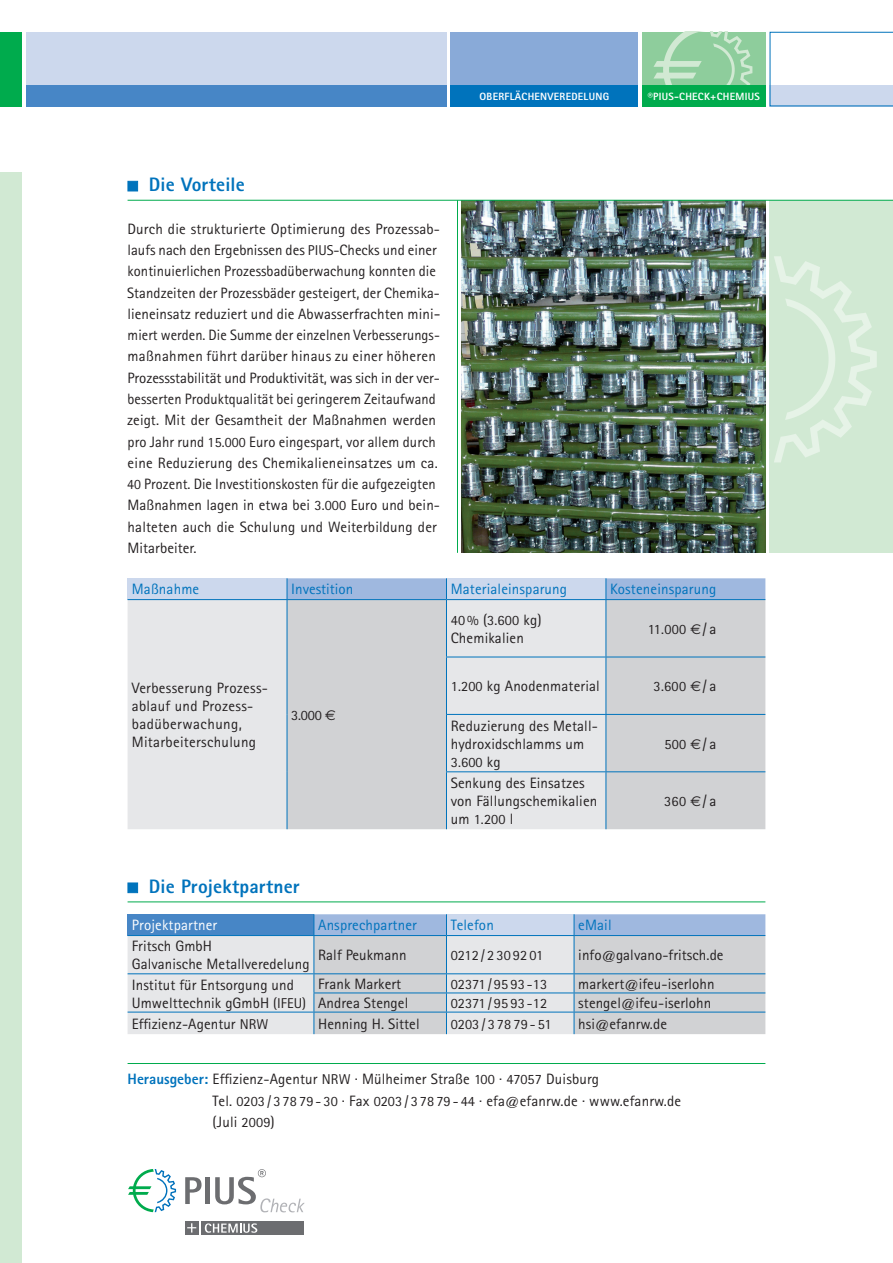
<style>
.page{position:relative;width:893px;height:1263px;background:#fff}
.page>*{position:absolute;margin:0;border:0;box-sizing:border-box;transform-origin:0 0}
.t1{font:800 19.5px "Rotis Sans Serif";letter-spacing:.01em;color:#0073bc}
.t2{font:15px/21.3px "Rotis Sans Serif";letter-spacing:.005em;color:#231f20}
.t3{font:15px "Rotis Sans Serif";letter-spacing:.01em;color:#0073bc}
.t4{font:15px "Rotis Sans Serif";letter-spacing:.01em;color:#fff}
.t5{font:14.25px "Rotis Sans Serif";letter-spacing:.01em;color:#231f20}
.t6{font:800 10.5px "Rotis Sans Serif";letter-spacing:.025em;color:#fff}
.s1{font-size:14.25px}
.s2{font-family:"Euro Sans"}
.s3{font-size:15px}
.s4{font-weight:800;color:#0073bc}
</style>
<div class="page">
<div style="left:642px;top:32px;width:123px;height:74px;background:#8ecd9c"></div>
<img style="left:653px;top:32px;width:99px;height:53px">
<div style="left:0;top:173px;width:21px;height:1090px;background:#d1e9d3"></div>
<div style="left:642px;top:85px;width:123px;height:21px;background:#00ab4d"></div>
<div style="left:26px;top:32px;width:420px;height:74px;background:#ccd8ed"></div>
<svg style="left:770px;top:32px;width:123px;height:74px"></svg>
<div style="left:0;top:32px;width:21px;height:74px;background:#00ab4d"></div>
<div style="left:26px;top:85px;width:420px;height:21px;background:#4786c6"></div>
<svg style="left:128px;top:1169px;width:48px;height:43px"></svg>
<svg style="left:185px;top:1177px;width:17px;height:27px"></svg>
<div style="left:205px;top:1177px;width:5px;height:27px;background:#6c6d70"></div>
<svg style="left:215px;top:1169px;width:90px;height:43px"></svg>
<div style="left:201px;top:1221px;width:103px;height:13px;background:#6c6d70"></div>
<div style="left:185px;top:1221px;width:13px;height:13px;background:#6c6d70"></div>
<svg style="left:205px;top:1223px;width:52px;height:10px"></svg>
<svg style="left:187px;top:1223px;width:9px;height:9px"></svg>
<div style="left:451px;top:32px;width:187px;height:74px;background:#89aad8"></div>
<div style="left:451px;top:85px;width:187px;height:21px;background:#0073bc"></div>
<div style="left:128px;top:181px;width:10px;height:10px;background:#0073bc;border:1px solid #0073bc"></div>
<svg style="left:128px;top:914px;width:637px;height:120px;background:#c6d0dc"></svg>
<div style="left:128px;top:578px;width:159px;height:22px;background:#ccd8ed"></div>
<div style="left:128px;top:600px;width:159px;height:229px;background:#e6e7e9"></div>
<svg style="left:288px;top:600px;width:477px;height:229px;background:#d7d8da"></svg>
<svg style="left:287px;top:578px;width:478px;height:21px;background:#aec3e3"></svg>
<hr style="left:128px;top:599px;width:159px;height:1px;background:#0073bc">
<hr style="left:287px;top:599px;width:159px;height:1px;background:#0073bc">
<hr style="left:287px;top:600px;width:1px;height:57px;background:#0073bc">
<hr style="left:446px;top:599px;width:160px;height:1px;background:#0073bc">
<hr style="left:446px;top:600px;width:1px;height:57px;background:#0073bc">
<hr style="left:606px;top:599px;width:159px;height:1px;background:#0073bc">
<hr style="left:606px;top:600px;width:1px;height:57px;background:#0073bc">
<hr style="left:287px;top:657px;width:1px;height:57px;background:#0073bc">
<hr style="left:446px;top:657px;width:160px;height:1px;background:#0073bc">
<hr style="left:446px;top:657px;width:1px;height:57px;background:#0073bc">
<hr style="left:606px;top:657px;width:159px;height:1px;background:#0073bc">
<hr style="left:606px;top:657px;width:1px;height:57px;background:#0073bc">
<hr style="left:287px;top:714px;width:1px;height:58px;background:#0073bc">
<hr style="left:446px;top:714px;width:160px;height:1px;background:#0073bc">
<hr style="left:446px;top:715px;width:1px;height:56px;background:#0073bc">
<hr style="left:606px;top:714px;width:159px;height:1px;background:#0073bc">
<hr style="left:606px;top:715px;width:1px;height:56px;background:#0073bc">
<hr style="left:287px;top:772px;width:1px;height:57px;background:#0073bc">
<hr style="left:446px;top:771px;width:160px;height:1px;background:#0073bc">
<hr style="left:446px;top:772px;width:1px;height:57px;background:#0073bc">
<hr style="left:606px;top:771px;width:159px;height:1px;background:#0073bc">
<hr style="left:606px;top:772px;width:1px;height:57px;background:#0073bc">
<div style="left:128px;top:882px;width:10px;height:11px;background:#0073bc;border:1px solid #0073bc"></div>
<hr style="left:128px;top:901px;width:637px;height:1px;background:#00ab4d">
<hr style="left:128px;top:1063px;width:637px;height:1px;background:#00ab4d">
<img style="left:461px;top:201px;width:304px;height:352px">
<div style="left:770px;top:200px;width:123px;height:353px;background:#d1e9d3"></div>
<img style="left:774px;top:256px;width:103px;height:206px">
<hr style="left:457px;top:200px;width:1px;height:353px;background:#00ab4d">
<hr style="left:128px;top:200px;width:765px;height:1px;background:#00ab4d">
<h1 class="t1" style="left:138px;top:172px;width:108px">Die Vorteile</h1>
<p class="t2" style="left:127px;top:218px;width:314px">Durch die strukturierte Optimierung des Prozessab&shy;laufs nach den Ergebnissen des <span class="s1">PIUS</span>-Checks und einer kontinuierlichen Prozessbadüberwachung konnten die Standzeiten der Prozessbäder gesteigert, der Chemika&shy;lieneinsatz reduziert und die Abwasserfrachten mini&shy;miert werden. Die Summe der einzelnen Verbesserungs&shy;maßnahmen führt darüber hinaus zu einer höheren Prozessstabilität und Produktivität, was sich in der ver&shy;besserten Produktqualität bei geringerem Zeitaufwand zeigt. Mit der Gesamtheit der Maßnahmen werden pro Jahr rund <span class="s1">15.000</span> Euro eingespart, vor allem durch eine Reduzierung des Chemikalieneinsatzes um ca.<br><span class="s1">40</span> Prozent. Die Investitionskosten für die aufgezeigten Maßnahmen lagen in etwa bei <span class="s1">3.000</span> Euro und bein&shy;halteten auch die Schulung und Weiterbildung der Mitarbeiter.</p>
<p class="t6" style="left:479px;top:90px;width:131px">Oberflächenveredelung</p>
<p class="t6" style="left:648px;top:90px;width:112px">®PIUS-Check+Chemius</p>
<p class="t3" style="left:132px;top:580px;width:69px">Maßnahme</p>
<p class="t3" style="left:291px;top:580px;width:63px">Investition</p>
<p class="t3" style="left:451px;top:580px;width:118px">Materialeinsparung</p>
<p class="t3" style="left:610px;top:580px;width:108px">Kosteneinsparung</p>
<p class="t2" style="left:132px;top:679px;width:136px;line-height:18px">Verbesserung Prozess&shy;ablauf und Prozess&shy;badüberwachung,<br>Mitarbeiterschulung</p>
<p class="t5" style="left:291px;top:707px;width:46px">3.000 <span class="s2">E</span></p>
<h1 class="t1" style="left:138px;top:874px;width:163px">D ie Projektpartner</h1>
<p class="t5" style="left:451px;top:612px;width:92px">40 % <span class="s3">(</span>3.600 <span class="s3">kg)</span></p>
<p class="t2" style="left:451px;top:627px;width:75px">Chemikalien</p>
<p class="t5" style="left:648px;top:621px;width:70px">11.000 <span class="s2">E</span><span class="s3">/ a</span></p>
<p class="t2" style="left:451px;top:676px;width:151px"><span class="s1">1.200</span> kg Anodenmaterial</p>
<p class="t5" style="left:654px;top:678px;width:64px">3.600 <span class="s2">E</span><span class="s3">/ a</span></p>
<p class="t2" style="left:451px;top:717px;width:149px;line-height:18px">Reduzierung des Metall&shy;hydroxidschlamms um</p>
<p class="t5" style="left:451px;top:754px;width:51px">3.600 <span class="s3">kg</span></p>
<p class="t5" style="left:664px;top:736px;width:54px">500 <span class="s2">E</span><span class="s3">/a</span></p>
<p class="t2" style="left:451px;top:774px;width:148px;line-height:18px">Senkung des Einsatzes von Fällungschemikalien</p>
<p class="t5" style="left:451px;top:811px;width:64px"><span class="s3">um</span> 1.200 <span class="s3">l</span></p>
<p class="t5" style="left:664px;top:793px;width:54px">360 <span class="s2">E</span><span class="s3">/a</span></p>
<p class="t4" style="left:132px;top:916px;width:87px">Projektpartner</p>
<p class="t3" style="left:318px;top:916px;width:100px">Ansprechpartner</p>
<p class="t3" style="left:451px;top:916px;width:45px">Telefon</p>
<p class="t3" style="left:578px;top:916px;width:35px">eMail</p>
<p class="t2" style="left:132px;top:937px;width:179px;line-height:18px">Fritsch GmbH<br>Galvanische Metallveredelung</p>
<p class="t2" style="left:318px;top:944px;width:90px">Ralf Peukmann</p>
<p class="t5" style="left:451px;top:947px;width:94px">0212 / 2 30 92 01</p>
<p class="t2" style="left:578px;top:944px;width:147px">info<span class="s1">@</span>galvano-fritsch.de</p>
<p class="t2" style="left:132px;top:975px;width:176px;line-height:18px">Institut für Entsorgung und<br>Umwelttechnik gGmbH <span class="s1">(IFEU)</span></p>
<p class="t2" style="left:318px;top:973px;width:85px">Frank Markert</p>
<p class="t5" style="left:451px;top:975px;width:98px">02371 / 95 93 -13</p>
<p class="t2" style="left:578px;top:973px;width:138px">markert<span class="s1">@</span>ifeu-iserlohn</p>
<p class="t2" style="left:318px;top:992px;width:92px">Andrea Stengel</p>
<p class="t5" style="left:451px;top:995px;width:98px">02371 / 95 93 -12</p>
<p class="t2" style="left:578px;top:992px;width:134px">stengel<span class="s1">@</span>ifeu-iserlohn</p>
<p class="t2" style="left:132px;top:1013px;width:138px">Effizienz-Agentur <span class="s1">NRW</span></p>
<p class="t2" style="left:318px;top:1013px;width:103px">Henning H. Sittel</p>
<p class="t5" style="left:451px;top:1015px;width:102px">0203/37879-51</p>
<p class="t2" style="left:578px;top:1013px;width:90px">hsi<span class="s1">@</span>efanrw.de</p>
<p class="t2" style="left:213px;top:1068px;width:470px;text-indent:-85px"><span class="s4">Herausgeber:</span> Effizienz-Agentur <span class="s1">NRW</span> · Mülheimer Straße <span class="s1">100</span> · <span class="s1">47057</span> Duisburg<br>Tel. <span class="s1">0203 / 3 78 79 - 30</span> · Fax <span class="s1">0203 / 3 78 79 - 44</span> · efa<span class="s1">@</span>efanrw.de · www.efanrw.de (Juli <span class="s1">2009</span>)</p>
</div>
